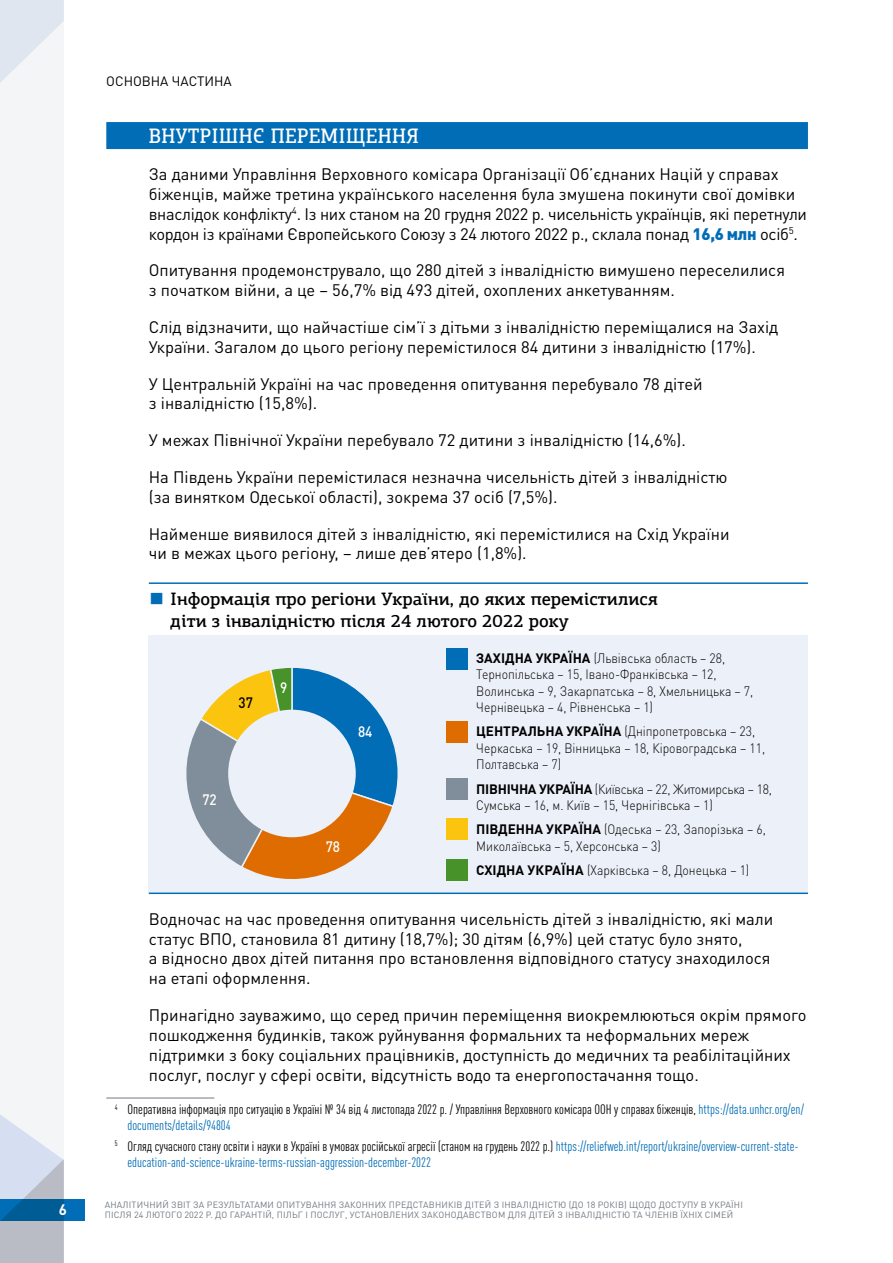
<style>
.page{position:relative;width:893px;height:1263px;background:#fff}
.page>*{position:absolute;margin:0;border:0;box-sizing:border-box;transform-origin:0 0}
.Title-02{font:500 21px "PF Agora Slab Pro";letter-spacing:.025em;color:#fff;scale:.9 1}
.Mal{font:500 18px/21.6px "PF Agora Slab Pro";color:#000}
.Main-0{font:16.5px/19.8px "DIN Pro";color:#000}
.Main-0-2{font:16.5px/19.8px "DIN Pro";letter-spacing:-.02em;color:#000}
.Legend{font:500 15px "DIN Pro";color:#fff;scale:.9 1}
.Legend-2{font:500 15px "DIN Pro";color:#000;scale:.9 1}
.t1{font:700 15px "DIN Pro";color:#fff}
.Legend-3{font:300 13.5px/16.2px "DIN Pro";color:#000;scale:.9 1}
.Snoska{font:condensed 13.5px/16.2px "DIN Pro";color:#006db6}
.Snoska-2{font:condensed 13.5px/16.2px "DIN Pro";color:#000}
.t2{font:13.5px "DIN Pro";color:#000}
.t3{font:9px/10.8px "DIN Pro";letter-spacing:.02em;color:#717a83}
.s1{font-weight:900;color:#006db6}
.s2{font-weight:700}
.s3{color:#006db6}
.s4{color:#000}
</style>
<div class="page">
<div style="left:0;top:0;width:64px;height:1263px;background:#f3f5f6"></div>
<div style="left:0;top:1199px;width:85px;height:21px;background:#006db6"></div>
<svg style="left:0;top:1115px;width:64px;height:148px"></svg>
<svg style="left:0;top:0;width:64px;height:83px"></svg>
<div style="left:106px;top:122px;width:702px;height:27px;background:#006db6"></div>
<div style="left:149px;top:635px;width:659px;height:258px;background:#ecf0f8"></div>
<hr style="left:149px;top:892px;width:659px;height:2px;background:#006db6">
<hr style="left:149px;top:582px;width:659px;height:2px;background:#006db6">
<svg style="left:171px;top:668px;width:229px;height:225px"></svg>
<div style="left:228px;top:710px;width:128px;height:127px;background:#ecf0f8;border-radius:50%"></div>
<div style="left:446px;top:721px;width:22px;height:21px;background:#df6c00"></div>
<div style="left:446px;top:818px;width:22px;height:21px;background:#fbc40e"></div>
<div style="left:446px;top:648px;width:22px;height:21px;background:#006db6"></div>
<div style="left:446px;top:859px;width:22px;height:21px;background:#479229"></div>
<div style="left:446px;top:778px;width:22px;height:21px;background:#7f8e9a"></div>
<hr style="left:106px;top:1098px;width:108px;height:1px;background:#717a83">
<p class="t1" style="left:59px;top:1197px;width:10px">6</p>
<p class="t2" style="left:106px;top:71px;width:127px">ОСНОВНА ЧАСТИНА</p>
<p class="Title-02" style="left:149px;top:123px;width:302px">ВНУТРІШНЄ ПЕРЕМІЩЕННЯ</p>
<p class="Main-0-2" style="left:149px;top:163px;width:660px">За даними Управління Верховного комісара Організації Об’єднаних Націй у справах біженців, майже третина українського населення була змушена покинути свої домівки внаслідок конфлікту<sup>4</sup>. Із них станом на 20 грудня 2022 р. чисельність українців, які перетнули кордон із країнами Європейського Союзу з 24 лютого 2022 р., склала понад <span class="s1">16,6 млн</span> осіб<sup>5</sup>.</p>
<p class="Main-0" style="left:149px;top:259px;width:638px">Опитування продемонструвало, що 280 дітей з інвалідністю вимушено переселилися з початком війни, а це – 56,7% від 493 дітей, охоплених анкетуванням.</p>
<p class="Main-0" style="left:149px;top:315px;width:631px">Слід відзначити, що найчастіше сім’ї з дітьми з інвалідністю переміщалися на Захід<br>України. Загалом до цього регіону перемістилося 84 дитини з інвалідністю (17%).</p>
<p class="Main-0" style="left:149px;top:372px;width:555px">У Центральній Україні на час проведення опитування перебувало 78 дітей з інвалідністю (15,8%).</p>
<p class="Main-0" style="left:149px;top:429px;width:539px">У межах Північної України перебувало 72 дитини з інвалідністю (14,6%).</p>
<p class="Main-0" style="left:149px;top:465px;width:580px">На Південь України перемістилася незначна чисельність дітей з інвалідністю (за винятком Одеської області), зокрема 37 осіб (7,5%).</p>
<p class="Main-0" style="left:149px;top:522px;width:582px">Найменше виявилося дітей з інвалідністю, які перемістилися на Схід України чи в межах цього регіону, – лише дев’ятеро (1,8%).</p>
<p class="Mal" style="left:170px;top:588px;width:489px;text-indent:-21px"><span class="s1">■</span> Інформація про регіони України, до яких перемістилися діти з інвалідністю після 24 лютого 2022 року</p>
<p class="Legend-3" style="left:476px;top:649px;width:309px"><span class="s2">ЗАХІДНА УКРАЇНА</span> (Львівська область – 28, Тернопільська – 15, Івано-Франківська – 12, Волинська – 9, Закарпатська – 8, Хмельницька – 7, Чернівецька – 4, Рівненська – 1)</p>
<p class="Legend-3" style="left:476px;top:722px;width:323px"><span class="s2">ЦЕНТРАЛЬНА УКРАЇНА</span> (Дніпропетровська – 23,<br>Черкаська – 19, Вінницька – 18, Кіровоградська – 11,<br>Полтавська – 7)</p>
<p class="Legend-3" style="left:476px;top:779px;width:330px"><span class="s2">ПІВНІЧНА УКРАЇНА</span> (Київська – 22, Житомирська – 18,<br>Сумська – 16, м. Київ – 15, Чернігівська – 1)</p>
<p class="Legend-3" style="left:476px;top:820px;width:323px"><span class="s2">ПІВДЕННА УКРАЇНА</span> (Одеська – 23, Запорізька – 6,<br>Миколаївська – 5, Херсонська – 3)</p>
<p class="Legend-3" style="left:476px;top:861px;width:305px"><span class="s2">СХІДНА УКРАЇНА</span> (Харківська – 8, Донецька – 1)</p>
<p class="Main-0" style="left:149px;top:907px;width:626px">Водночас на час проведення опитування чисельність дітей з інвалідністю, які мали статус ВПО, становила 81 дитину (18,7%); 30 дітям (6,9%) цей статус було знято,<br>а відносно двох дітей питання про встановлення відповідного статусу знаходилося на етапі оформлення.</p>
<p class="Main-0" style="left:149px;top:1003px;width:659px">Принагідно зауважимо, що серед причин переміщення виокремлюються окрім прямого пошкодження будинків, також руйнування формальних та неформальних мереж підтримки з боку соціальних працівників, доступність до медичних та реабілітаційних послуг, послуг у сфері освіти, відсутність водо та енергопостачання тощо.</p>
<p class="Snoska-2" style="left:128px;top:1100px;width:678px;text-indent:-13px"><sup>4</sup> Оперативна інформація про ситуацію в Україні № 34 від 4 листопада 2022 р. / Управління Верховного комісара ООН у справах біженців, <span class="s3">https://data.unhcr.org/en/ documents/details/94804</span></p>
<p class="Snoska" style="left:128px;top:1137px;width:673px;text-indent:-13px"><sup>5</sup> <span class="s4">Огляд сучасного стану освіти і науки в Україні в умовах російської агресії (станом на грудень 2022 р.)</span> https://reliefweb.int/report/ukraine/overview-current-state&shy;education-and-science-ukraine-terms-russian-aggression-december-2022</p>
<p class="Legend" style="left:280px;top:675px;width:9px">9</p>
<p class="Legend-2" style="left:239px;top:690px;width:17px">37</p>
<p class="Legend" style="left:358px;top:719px;width:17px">84</p>
<p class="Legend" style="left:202px;top:788px;width:17px">72</p>
<p class="Legend" style="left:326px;top:834px;width:17px">78</p>
<p class="t3" style="left:105px;top:1198px;width:640px">АНАЛІТИЧНИЙ ЗВІТ ЗА РЕЗУЛЬТАТАМИ ОПИТУВАННЯ ЗАКОННИХ ПРЕДСТАВНИКІВ ДІТЕЙ З ІНВАЛІДНІСТЮ (ДО 18 РОКІВ) ЩОДО ДОСТУПУ В УКРАЇНІ<br>ПІСЛЯ 24 ЛЮТОГО 2022 Р. ДО ГАРАНТІЙ, ПІЛЬГ І ПОСЛУГ, УСТАНОВЛЕНИХ ЗАКОНОДАВСТВОМ ДЛЯ ДІТЕЙ З ІНВАЛІДНІСТЮ ТА ЧЛЕНІВ ЇХНІХ СІМЕЙ</p>
</div>
